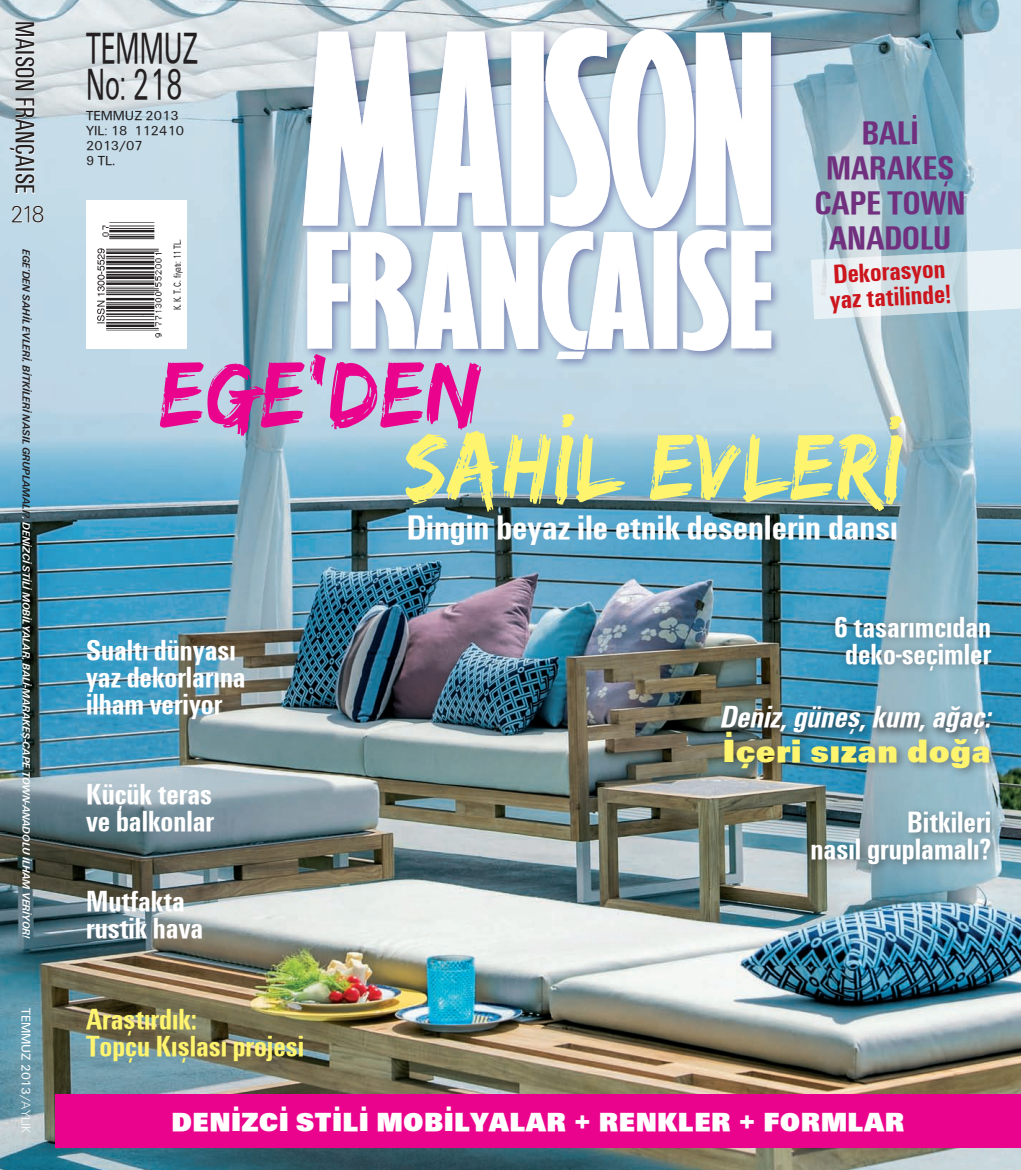
<style>
.page{position:relative;width:1021px;height:1170px;background:#fff}
.page>*{position:absolute;margin:0;border:0;box-sizing:border-box;transform-origin:0 0}
.t1{font:97.35px "Edo SZ";letter-spacing:.025em;color:#fff46d;scale:.9 1}
.t2{font:97.35px "Edo SZ";letter-spacing:.025em;color:#ea038c;scale:.9 1}
.t3{font:69.15px "Edo SZ";color:#fcf16b;scale:.9 1}
.t4{font:45px/36px "Unitus T Regularmaison";color:#231f20;scale:.6 1}
.t5{font:35.1px "Unitus T Bold Condensedmaison";color:#fff;scale:1.05 1}
.t6{font:33.75px/35.2px "Unitus T Bold Condensedmaison";color:#70307e;text-align:center}
.t7{font:33.3px "Unitus T Ultra Boldmaison";letter-spacing:.01em;color:#fff46d}
.t8{font:italic 31.5px "Unitus T Bold Condensedmaison";color:#fff}
.t9{font:30.3px/27px "Unitus T Bold Condensedmaison";color:#fff;text-align:right}
.t10{font:30px/27px "Unitus T Bold Condensedmaison";color:#fff}
.t11{font:30px/27px "Unitus T Bold Condensedmaison";color:#fff46d}
.t12{font:27px "Unitus T Ultra Boldmaison";letter-spacing:.01em;color:#fff}
.t13{font:27px/25.5px "Unitus T Bold Condensedmaison";color:#cd151d}
.t14{font:27px "Unitus T Regular Condensedmaison";letter-spacing:.02em;color:#231f20;scale:.9 1}
.t15{font:24px "Unitus T Lightmaison";color:#231f20;scale:.94 1}
.t16{font:13.5px/15px "Unitus T Regularmaison";color:#231f20}
.t17{font:12.75px "Unitus T Regularmaison";color:#fff}
.t18{font:10.5px "Unitus T Bold Italicmaison";letter-spacing:-.005em;color:#fff}
.t19{font:10.5px "Unitus T Regularmaison";color:#231f20;scale:.7 1}
.s1{color:#231f20}
.s2{font-family:"Unitus T Lightmaison"}
.s3{font-size:69.15px;color:#fff46d}
</style>
<div class="page">
<img style="left:0;top:0;width:1020px;height:1169px">
<svg style="left:15px;top:22px;width:20px;height:69px"></svg>
<svg style="left:10px;top:98px;width:25px;height:96px"></svg>
<svg style="left:12px;top:205px;width:32px;height:18px"></svg>
<div style="left:806px;top:806px;width:195px;height:69px;background:#231f20;opacity:.4"></div>
<div style="left:715px;top:701px;width:286px;height:44px;background:#231f20;opacity:.75"></div>
<div style="left:55px;top:1094px;width:965px;height:53px;background:#ea038c"></div>
<div style="left:86px;top:200px;width:101px;height:149px;background:#fff"></div>
<div style="left:297px;top:22px;width:484px;height:347px;background:#28257e;opacity:.5"></div>
<div style="left:609px;top:29px;width:85px;height:199px;border:29px solid #fff;border-radius:50%"></div>
<div style="left:654px;top:231px;width:23px;height:117px;background:#fff"></div>
<div style="left:753px;top:331px;width:18px;height:17px;background:#f8f9fb"></div>
<svg style="left:679px;top:33px;width:91px;height:326px"></svg>
<svg style="left:303px;top:22px;width:346px;height:337px"></svg>
<div style="left:719px;top:726px;width:281px;height:53px;background:#231f20;opacity:.4"></div>
<div style="left:825px;top:609px;width:172px;height:70px;background:#231f20;opacity:.3"></div>
<svg style="left:811px;top:247px;width:209px;height:72px;background:#d3e2e9"></svg>
<img style="left:97px;top:222px;width:65px;height:116px">
<p class="t14" style="left:41px;top:21px;width:193px;rotate:90deg">MAISON FRANÇAISE</p>
<p class="t15" style="left:10px;top:200px;width:38px">218</p>
<p class="t18" style="left:32px;top:249px;width:691px;rotate:90deg"><span class="s1">EGE’DEN SAHİL EVLERİ, BİTKİLERİ NASIL GRUPLAMALI?</span>, DENİZCİ STİLİ MOBİLYALAR, BALİ-MARAKEŞ-CAPE TOWN-ANADOLU İLHAM VERİYOR!</p>
<p class="t17" style="left:33px;top:1007px;width:127px;rotate:90deg">TEMMUZ 2013<span class="s2">/AYLIK</span></p>
<p class="t4" style="left:86px;top:28px;width:188px">TEMMUZ<br>No: 218</p>
<p class="t16" style="left:86px;top:107px;width:99px">TEMMUZ 2013<br>YIL: 18 112410<br>2013/07<br>9 TL.</p>
<p class="t19" style="left:171px;top:310px;width:103px;rotate:-90deg">K. K. T. C. fiyatı: 11 TL.</p>
<p class="t6" style="left:815px;top:114px;width:152px">BALİ<br>MARAKEŞ<br>CAPE TOWN<br>ANADOLU</p>
<p class="t13" style="left:828px;top:261px;width:123px;rotate:-3deg">Dekorasyon yaz tatilinde!</p>
<p class="t2" style="left:160px;top:337px;width:467px">EGE’DEN <span class="s3">.</span></p>
<p class="t3" style="left:887px;top:366px;width:23px">.</p>
<p class="t1" style="left:405px;top:409px;width:554px">SAHIL EVLERI</p>
<p class="t10" style="left:86px;top:636px;width:161px">Sualtı dünyası yaz dekorlarına ilham veriyor</p>
<p class="t10" style="left:86px;top:780px;width:129px">Küçük teras ve balkonlar</p>
<p class="t10" style="left:86px;top:886px;width:119px">Mutfakta rustik hava</p>
<p class="t11" style="left:86px;top:1004px;width:219px">Araştırdık:<br>Topçu Kışlası projesi</p>
<p class="t5" style="left:406px;top:506px;width:469px">Dingin beyaz ile etnik desenlerin dansı</p>
<p class="t10" style="left:834px;top:613px;width:159px;text-align:center">6 tasarımcıdan deko-seçimler</p>
<p class="t8" style="left:719px;top:698px;width:280px">Deniz,güneş,kum,ağaç:</p>
<p class="t7" style="left:722px;top:730px;width:269px">İçeri sızan doğa</p>
<p class="t9" style="left:810px;top:807px;width:182px">Bitkileri<br>nasıl gruplamalı?</p>
<p class="t12" style="left:172px;top:1105px;width:734px">DENİZCİ STİLİ MOBİLYALAR + RENKLER + FORMLAR</p>
</div>
